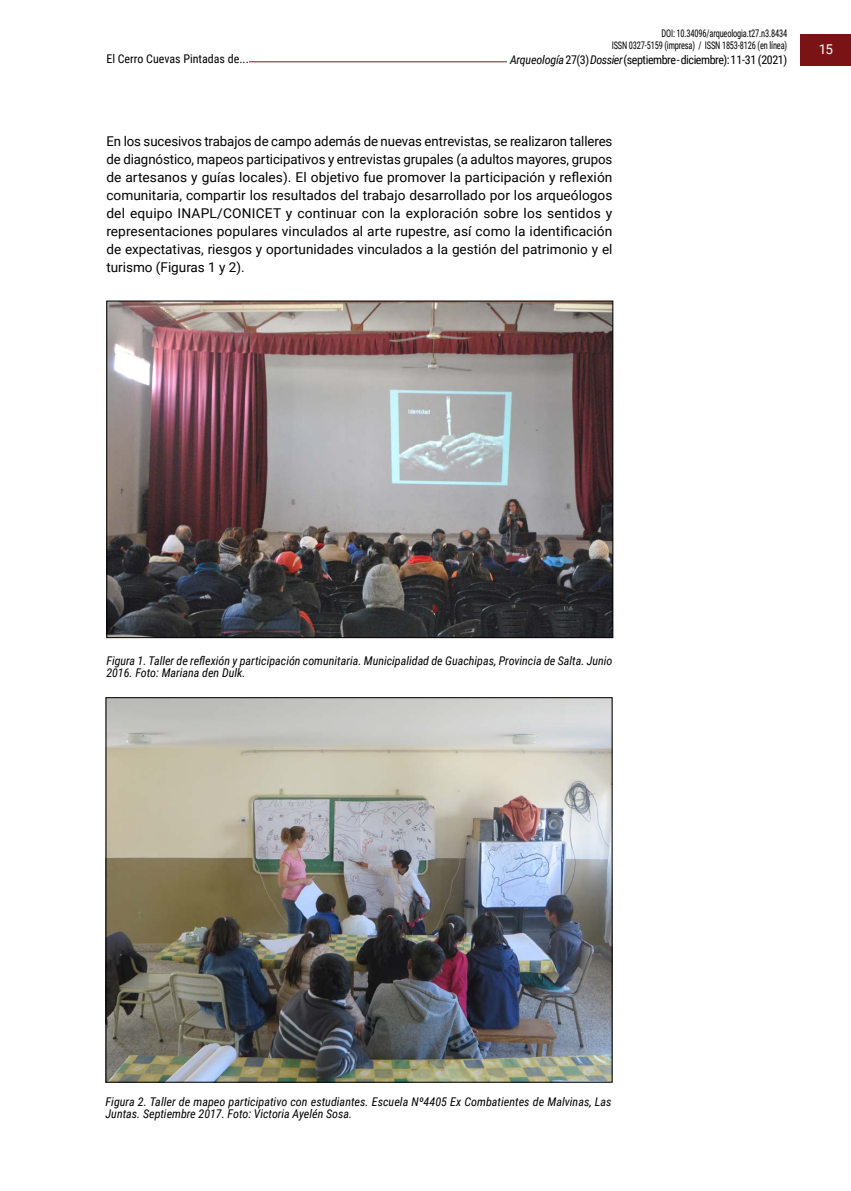
<style>
.page{position:relative;width:851px;height:1191px;background:#fff}
.page>*{position:absolute;margin:0;border:0;box-sizing:border-box;transform-origin:0 0}
.t1{font:13.5px/18px "Roboto";color:#000;text-align:justify}
.t2{font:13.5px "Roboto";color:#fff}
.t3{font:italic 12px/12px "Roboto Condensed";color:#000}
.t4{font:12px "Roboto Condensed";letter-spacing:-.035em;color:#000}
.t5{font:12px "Roboto Condensed";color:#000}
.t6{font:10.5px/12.6px "Roboto Condensed";letter-spacing:-.02em;color:#000;text-align:right;scale:.8 1}
.s1{font-style:italic}
</style>
<div class="page">
<hr style="left:112px;top:61px;width:616px;height:1px;background:#7a1315">
<div style="left:507px;top:53px;width:280px;height:15px;background:#fff"></div>
<div style="left:799px;top:35px;width:51px;height:31px;background:#7a1315"></div>
<div style="left:106px;top:52px;width:143px;height:15px;background:#fff"></div>
<img style="left:108px;top:303px;width:503px;height:333px">
<img style="left:108px;top:699px;width:502px;height:381px">
<p class="t5" style="left:106px;top:50px;width:144px">El Cerro Cuevas Pintadas de...</p>
<p class="t6" style="left:611px;top:26px;width:221px">DOI: 10.34096/arqueologia.t27.n3.8434<br>ISSN 0327-5159 (impresa) / ISSN 1853-8126 (en línea)</p>
<p class="t4" style="left:510px;top:51px;width:278px"><span class="s1">Arqueología</span> 27(3) <span class="s1">Dossier</span> (septiembre - diciembre): 11-31 (2021)</p>
<p class="t1" style="left:106px;top:131px;width:507px">En los sucesivos trabajos de campo además de nuevas entrevistas, se realizaron talleres de diagnóstico, mapeos participativos y entrevistas grupales (a adultos mayores, grupos de artesanos y guías locales). El objetivo fue promover la participación y reflexión comunitaria, compartir los resultados del trabajo desarrollado por los arqueólogos del equipo INAPL/CONICET y continuar con la exploración sobre los sentidos y representaciones populares vinculados al arte rupestre, así como la identificación de expectativas, riesgos y oportunidades vinculados a la gestión del patrimonio y el turismo (Figuras 1 y 2).</p>
<p class="t2" style="left:818px;top:39px;width:16px">15</p>
<p class="t3" style="left:106px;top:654px;width:507px">Figura 1. Taller de reflexión y participación comunitaria. Municipalidad de Guachipas, Provincia de Salta. Junio<br>2016. Foto: Mariana den Dulk.</p>
<p class="t3" style="left:106px;top:1095px;width:507px">Figura 2. Taller de mapeo participativo con estudiantes. Escuela Nº4405 Ex Combatientes de Malvinas, Las<br>Juntas. Septiembre 2017. Foto: Victoria Ayelén Sosa.</p>
</div>
